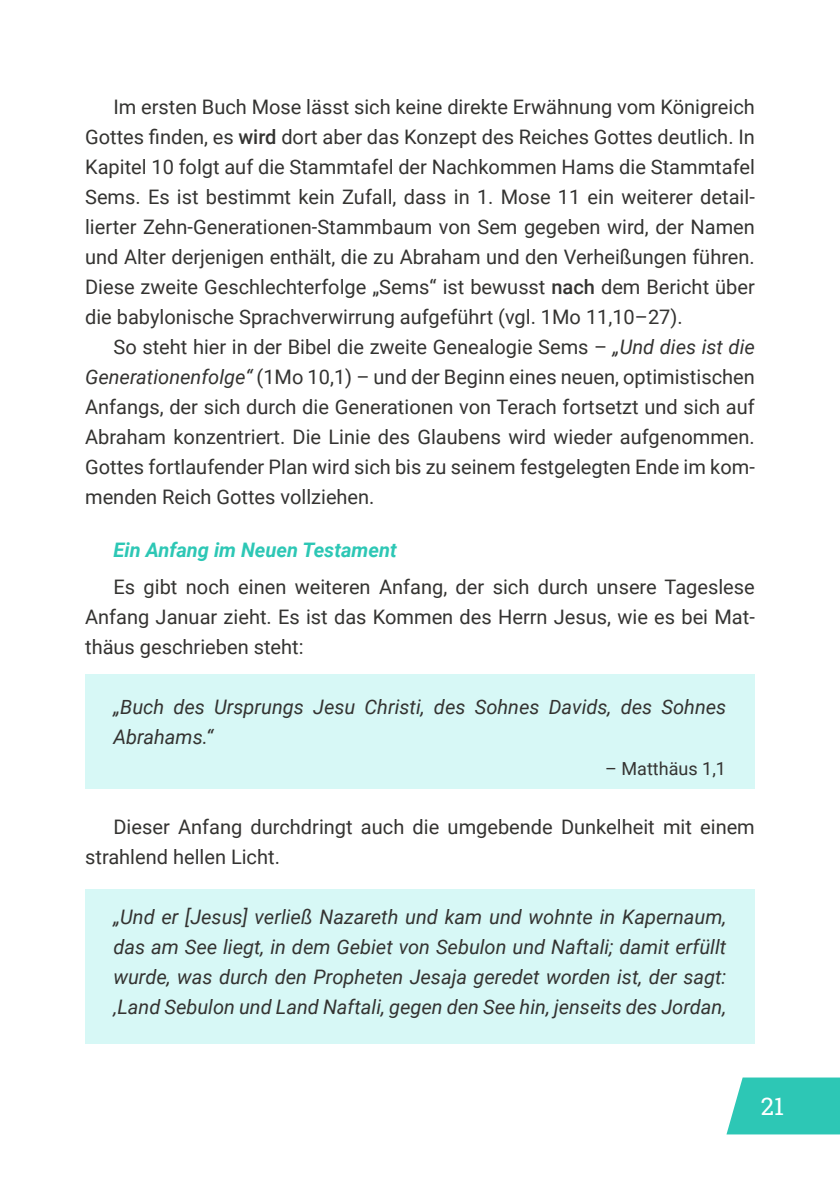
<style>
.page{position:relative;width:840px;height:1191px;background:#fff}
.page>*{position:absolute;margin:0;border:0;box-sizing:border-box;transform-origin:0 0}
.t1{font:24px "Roboto Slab";color:#fff}
.t2{font:20px/30px "Roboto";color:#343331;text-align:justify}
.t3{font:italic 20px/30px "Roboto";color:#343331}
.t4{font:italic 700 20px "Roboto";color:#2dc7b5}
.t5{font:18px "Roboto";color:#343331}
.s1{font-weight:500}
.s2{font-style:italic}
</style>
<div class="page">
<div style="left:85px;top:889px;width:669px;height:154px;background:#d7f8f6"></div>
<svg style="left:726px;top:1077px;width:113px;height:57px;background:#3ecbbb"></svg>
<div style="left:85px;top:674px;width:669px;height:114px;background:#d7f8f6"></div>
<p class="t2" style="left:85px;top:94px;width:670px;text-indent:28px">Im ersten Buch Mose lässt sich keine direkte Erwähnung vom Königreich Gottes finden, es <span class="s1">wird</span> dort aber das Konzept des Reiches Gottes deutlich. In Kapitel 10 folgt auf die Stammtafel der Nachkommen Hams die Stammtafel Sems. Es ist bestimmt kein Zufall, dass in 1. Mose 11 ein weiterer detail‐ lierter Zehn-Generationen-Stammbaum von Sem gegeben wird, der Namen und Alter derjenigen enthält, die zu Abraham und den Verheißungen führen.<br>Diese zweite Geschlechterfolge „Sems“ ist bewusst <span class="s1">nach</span> dem Bericht über die babylonische Sprachverwirrung aufgeführt (vgl. 1Mo 11,10–27).</p>
<p class="t2" style="left:85px;top:334px;width:670px;text-indent:28px">So steht hier in der Bibel die zweite Genealogie Sems – <span class="s2">„Und dies ist die Generationenfolge“</span> (1Mo 10,1) – und der Beginn eines neuen, optimistischen Anfangs, der sich durch die Generationen von Terach fortsetzt und sich auf Abraham konzentriert. Die Linie des Glaubens wird wieder aufgenommen.<br>Gottes fortlaufender Plan wird sich bis zu seinem festgelegten Ende im kom‐ menden Reich Gottes vollziehen.</p>
<p class="t4" style="left:113px;top:542px;width:284px">Ein Anfang im Neuen Testament</p>
<p class="t2" style="left:85px;top:574px;width:670px;text-indent:28px">Es gibt noch einen weiteren Anfang, der sich durch unsere Tageslese Anfang Januar zieht. Es ist das Kommen des Herrn Jesus, wie es bei Mat‐ thäus geschrieben steht:</p>
<p class="t3" style="left:113px;top:694px;width:614px">„Buch des Ursprungs Jesu Christi, des Sohnes Davids, des Sohnes<br>Abrahams.“</p>
<p class="t5" style="left:605px;top:761px;width:122px">– Matthäus 1,1</p>
<p class="t2" style="left:85px;top:814px;width:670px;text-indent:28px">Dieser Anfang durchdringt auch die umgebende Dunkelheit mit einem strahlend hellen Licht.</p>
<p class="t3" style="left:113px;top:904px;width:614px;text-align:justify">„Und er [Jesus] verließ Nazareth und kam und wohnte in Kapernaum, das am See liegt, in dem Gebiet von Sebulon und Naftali; damit erfüllt wurde, was durch den Propheten Jesaja geredet worden ist, der sagt: ‚Land Sebulon und Land Naftali, gegen den See hin, jenseits des Jordan,</p>
<p class="t1" style="left:760px;top:1089px;width:25px">21</p>
</div>
